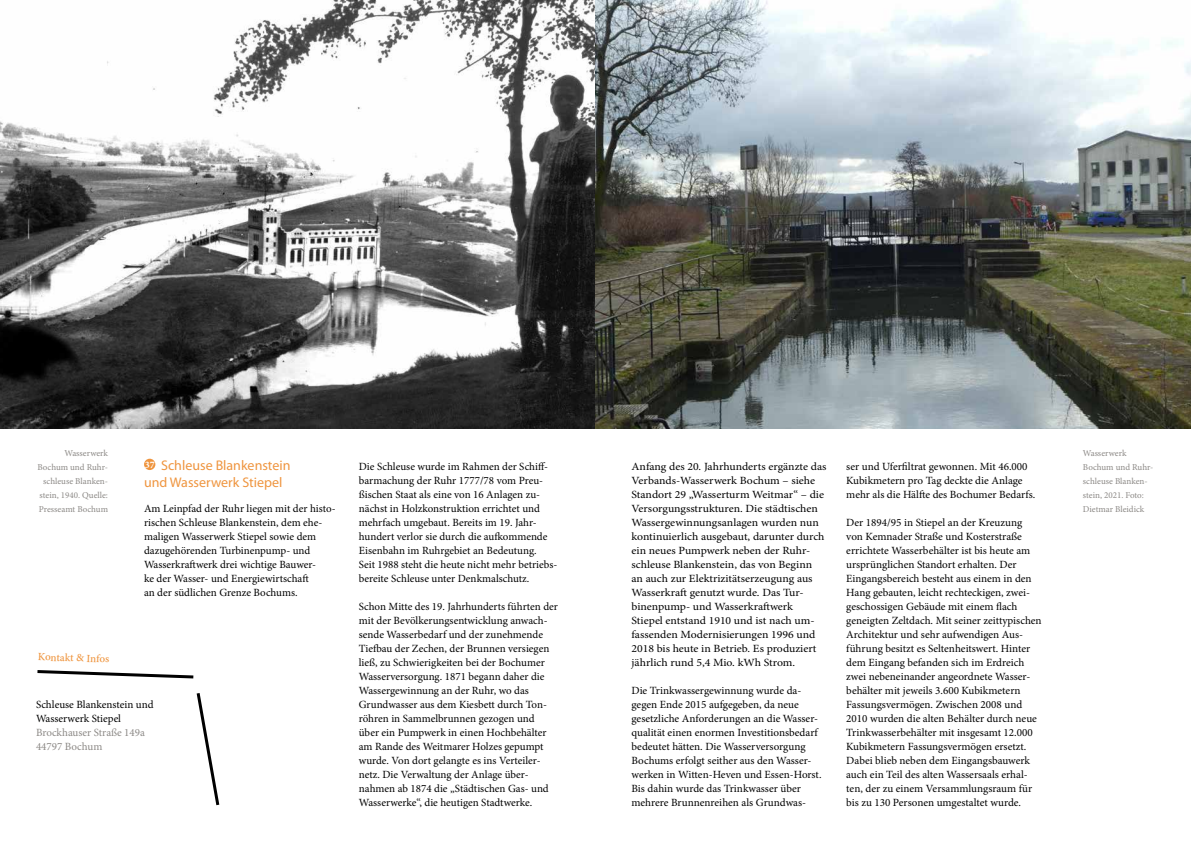
<style>
.page{position:relative;width:1191px;height:842px;background:#fff}
.page>*{position:absolute;margin:0;border:0;box-sizing:border-box;transform-origin:0 0}
.t1{font:14px/16.8px "Myriad Pro";color:#ef953f}
.t2{font:11px/14px "Minion Pro";color:#000}
.t3{font:11px/14px "Minion Pro";color:#000;scale:1.07 1}
.t4{font:11px/14px "Minion Pro";color:#8c8986}
.t5{font:500 11px "Minion Pro";color:#ef953f}
.t6{font:700 10px "Minion Pro";color:#fff}
.t7{font:9px/14px "Minion Pro";color:#8c8986;text-align:right}
</style>
<div class="page">
<svg style="left:196px;top:693px;width:24px;height:113px"></svg>
<svg style="left:37px;top:670px;width:157px;height:9px"></svg>
<img style="left:0;top:0;width:1191px;height:428px">
<div style="left:144px;top:459px;width:11px;height:11px;background:#ef953f;border-radius:50%"></div>
<p class="t7" style="left:37px;top:446px;width:72px">Wasserwerk<br>Bochum und Ruhr&shy;schleuse Blanken&shy;stein, 1940. Quelle:<br>Presseamt Bochum</p>
<p class="t7" style="left:1083px;top:446px;width:72px;text-align:left">Wasserwerk<br>Bochum und Ruhr&shy;schleuse Blanken&shy;stein, 2021. Foto:<br>Dietmar Bleidick</p>
<p class="t1" style="left:144px;top:457px;width:148px;text-indent:17px">Schleuse Blankenstein und Wasserwerk Stiepel</p>
<p class="t2" style="left:144px;top:502px;width:193px">Am Leinpfad der Ruhr liegen mit der histo&shy;rischen Schleuse Blankenstein, dem ehe&shy;maligen Wasserwerk Stiepel sowie dem dazugehörenden Turbinenpump- und Wasserkraftwerk drei wichtige Bauwer-<br>ke der Wasser- und Energiewirtschaft<br>an der südlichen Grenze Bochums.</p>
<p class="t6" style="left:145px;top:458px;width:11px">37</p>
<p class="t3" style="left:631px;top:460px;width:184px">Anfang des 20. Jahrhunderts ergänzte das Verbands-Wasserwerk Bochum – siehe Standort 29 „Wasserturm Weitmar“ – die Versorgungsstrukturen. Die städtischen Wassergewinnungsanlagen wurden nun kontinuierlich ausgebaut, darunter durch ein neues Pumpwerk neben der Ruhr&shy;schleuse Blankenstein, das von Beginn<br>an auch zur Elektrizitätserzeugung aus Wasserkraft genutzt wurde. Das Tur&shy;binenpump- und Wasserkraftwerk Stiepel entstand 1910 und ist nach um&shy;fassenden Modernisierungen 1996 und 2018 bis heute in Betrieb. Es produziert jährlich rund 5,4 Mio. kWh Strom.</p>
<p class="t2" style="left:631px;top:684px;width:190px">Die Trinkwassergewinnung wurde da&shy;gegen Ende 2015 aufgegeben, da neue gesetzliche Anforderungen an die Wasser&shy;qualität einen enormen Investitionsbedarf bedeutet hätten. Die Wasserversorgung Bochums erfolgt seither aus den Wasser&shy;werken in Witten-Heven und Essen-Horst.<br>Bis dahin wurde das Trinkwasser über mehrere Brunnenreihen als Grundwas-</p>
<p class="t2" style="left:846px;top:460px;width:189px">ser und Uferfiltrat gewonnen. Mit 46.000<br>Kubikmetern pro Tag deckte die Anlage mehr als die Hälfte des Bochumer Bedarfs.</p>
<p class="t2" style="left:846px;top:516px;width:197px">Der 1894/95 in Stiepel an der Kreuzung<br>von Kemnader Straße und Kosterstraße errichtete Wasserbehälter ist bis heute am ursprünglichen Standort erhalten. Der Eingangsbereich besteht aus einem in den Hang gebauten, leicht rechteckigen, zwei&shy;geschossigen Gebäude mit einem flach geneigten Zeltdach. Mit seiner zeittypischen Architektur und sehr aufwendigen Aus&shy;führung besitzt es Seltenheitswert. Hinter dem Eingang befanden sich im Erdreich zwei nebeneinander angeordnete Wasser&shy;behälter mit jeweils 3.600 Kubikmetern Fassungsvermögen. Zwischen 2008 und 2010 wurden die alten Behälter durch neue Trinkwasserbehälter mit insgesamt 12.000<br>Kubikmetern Fassungsvermögen ersetzt.<br>Dabei blieb neben dem Eingangsbauwerk auch ein Teil des alten Wassersaals erhal&shy;ten, der zu einem Versammlungsraum für bis zu 130 Personen umgestaltet wurde.</p>
<p class="t2" style="left:359px;top:460px;width:200px">Die Schleuse wurde im Rahmen der Schiff&shy;barmachung der Ruhr 1777/78 vom Preu&shy;ßischen Staat als eine von 16 Anlagen zu&shy;nächst in Holzkonstruktion errichtet und mehrfach umgebaut. Bereits im 19. Jahr&shy;hundert verlor sie durch die aufkommende Eisenbahn im Ruhrgebiet an Bedeutung.<br>Seit 1988 steht die heute nicht mehr betriebs&shy;bereite Schleuse unter Denkmalschutz.</p>
<p class="t2" style="left:359px;top:600px;width:201px">Schon Mitte des 19. Jahrhunderts führten der mit der Bevölkerungsentwicklung anwach&shy;sende Wasserbedarf und der zunehmende Tiefbau der Zechen, der Brunnen versiegen ließ, zu Schwierigkeiten bei der Bochumer Wasserversorgung. 1871 begann daher die Wassergewinnung an der Ruhr, wo das Grundwasser aus dem Kiesbett durch Ton&shy;röhren in Sammelbrunnen gezogen und<br>über ein Pumpwerk in einen Hochbehälter am Rande des Weitmarer Holzes gepumpt wurde. Von dort gelangte es ins Verteiler&shy;netz. Die Verwaltung der Anlage über&shy;nahmen ab 1874 die „Städtischen Gas- und Wasserwerke“, die heutigen Stadtwerke.</p>
<p class="t5" style="left:38px;top:649px;width:73px;rotate:2deg">Kontakt &amp; Infos</p>
<p class="t2" style="left:36px;top:698px;width:119px">Schleuse Blankenstein und<br>Wasserwerk Stiepel</p>
<p class="t4" style="left:36px;top:726px;width:110px">Brockhauser Straße 149a<br>44797 Bochum</p>
</div>
